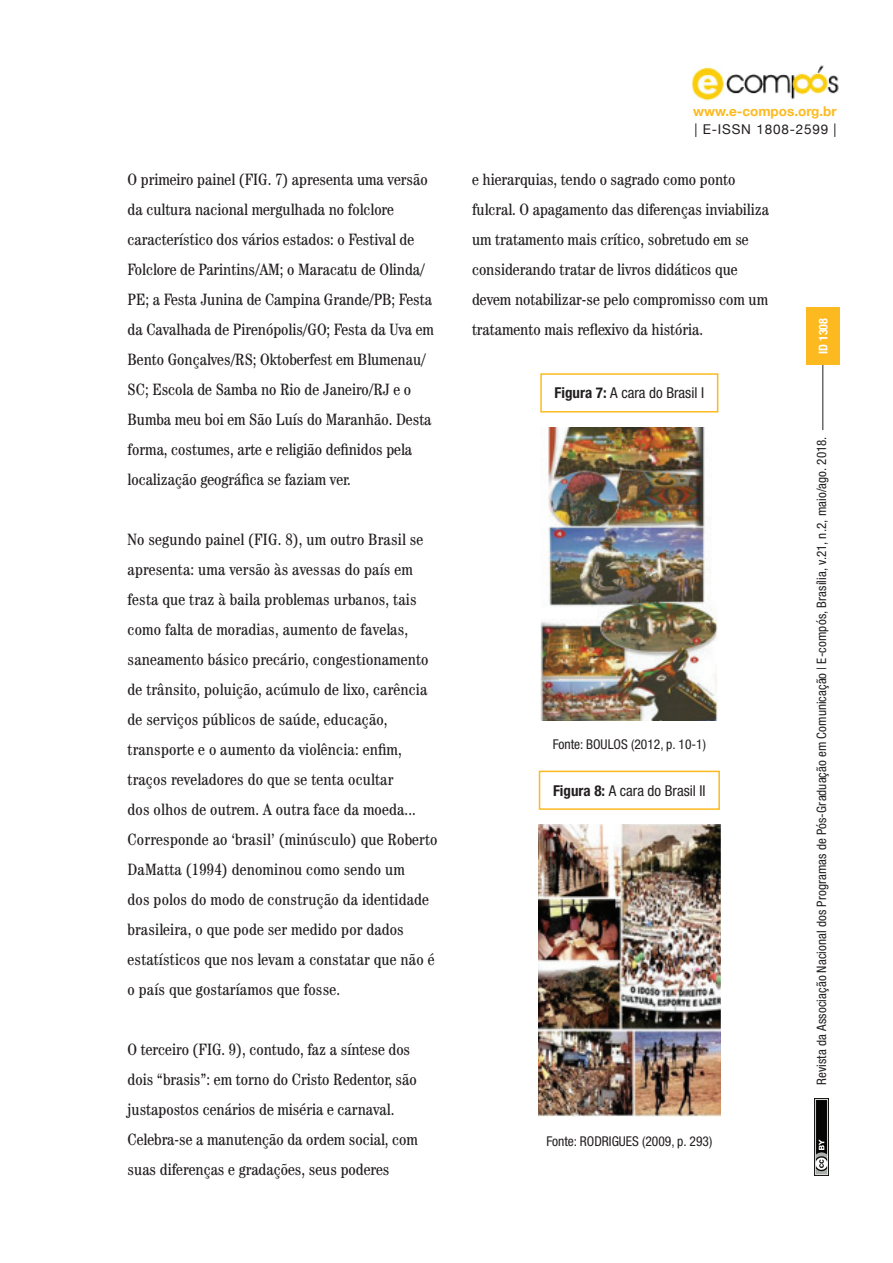
<style>
.page{position:relative;width:893px;height:1263px;background:#fff}
.page>*{position:absolute;margin:0;border:0;box-sizing:border-box;transform-origin:0 0}
.t1{font:condensed 16.5px/30px "Century IT Cby BT";color:#231f20}
.t2{font:condensed 15px "Helvetica Neue LT Std";color:#231f20}
.t3{font:condensed 13.5px "Helvetica Neue LT Pro";color:#231f20}
.t4{font:700 13.5px "Helvetica Neue";color:#fdba20}
.t5{font:13.5px "Helvetica Neue";letter-spacing:.06em;color:#231f20}
.t6{font:condensed 13.05px "Helvetica Neue LT Pro";letter-spacing:.005em;color:#231f20}
.t7{font:700 condensed 12px "Helvetica Neue";color:#fff}
.s1{font-family:"Helvetica Neue LT Pro";font-weight:700}
</style>
<div class="page">
<hr style="left:822px;top:362px;width:1px;height:68px;background:#231f20">
<div style="left:806px;top:307px;width:34px;height:58px;background:#fdba20"></div>
<img style="left:692px;top:65px;width:147px;height:36px">
<img style="left:814px;top:1099px;width:15px;height:76px">
<div style="left:540px;top:373px;width:178px;height:39px;border:2px solid #fdba20"></div>
<img style="left:541px;top:427px;width:177px;height:293px">
<div style="left:539px;top:771px;width:181px;height:39px;border:2px solid #fdba20"></div>
<img style="left:538px;top:824px;width:182px;height:292px">
<p class="t1" style="left:128px;top:164px;width:308px">O primeiro painel (FIG. 7) apresenta uma versão da cultura nacional mergulhada no folclore característico dos vários estados: o Festival de Folclore de Parintins/AM; o Maracatu de Olinda/ PE; a Festa Junina de Campina Grande/PB; Festa da Cavalhada de Pirenópolis/GO; Festa da Uva em Bento Gonçalves/RS; Oktoberfest em Blumenau/ SC; Escola de Samba no Rio de Janeiro/RJ e o Bumba meu boi em São Luís do Maranhão. Desta forma, costumes, arte e religião definidos pela localização geográfica se faziam ver.</p>
<p class="t1" style="left:128px;top:524px;width:311px">No segundo painel (FIG. 8), um outro Brasil se apresenta: uma versão às avessas do país em festa que traz à baila problemas urbanos, tais como falta de moradias, aumento de favelas, saneamento básico precário, congestionamento de trânsito, poluição, acúmulo de lixo, carência de serviços públicos de saúde, educação, transporte e o aumento da violência: enfim, traços reveladores do que se tenta ocultar<br>dos olhos de outrem. A outra face da moeda...<br>Corresponde ao ‘brasil’ (minúsculo) que Roberto DaMatta (1994) denominou como sendo um<br>dos polos do modo de construção da identidade brasileira, o que pode ser medido por dados estatísticos que nos levam a constatar que não é o país que gostaríamos que fosse.</p>
<p class="t1" style="left:128px;top:1034px;width:292px">O terceiro (FIG. 9), contudo, faz a síntese dos dois “brasis”: em torno do Cristo Redentor, são justapostos cenários de miséria e carnaval.<br>Celebra-se a manutenção da ordem social, com suas diferenças e gradações, seus poderes</p>
<p class="t4" style="left:693px;top:99px;width:145px">www.e-compos.org.br</p>
<p class="t5" style="left:694px;top:118px;width:144px">| E-ISSN 1808-2599 |</p>
<p class="t1" style="left:472px;top:164px;width:299px">e hierarquias, tendo o sagrado como ponto fulcral. O apagamento das diferenças inviabiliza um tratamento mais crítico, sobretudo em se considerando tratar de livros didáticos que devem notabilizar-se pelo compromisso com um tratamento mais reflexivo da história.</p>
<p class="t2" style="left:555px;top:384px;width:151px"><span class="s1">Figura 7:</span> A cara do Brasil I</p>
<p class="t3" style="left:553px;top:736px;width:155px">Fonte: BOULOS (2012, p. 10-1)</p>
<p class="t2" style="left:553px;top:782px;width:154px"><span class="s1">Figura 8:</span> A cara do Brasil II</p>
<p class="t3" style="left:546px;top:1133px;width:167px">Fonte: RODRIGUES (2009, p. 293)</p>
<p class="t7" style="left:813px;top:354px;width:37px;rotate:-90deg">ID 1308</p>
<p class="t6" style="left:814px;top:1085px;width:650px;rotate:-90deg">Revista da Associação Nacional dos Programas de Pós-Graduação em Comunicação | E-compós, Brasília, v.21, n.2, maio/ago. 2018.</p>
</div>
